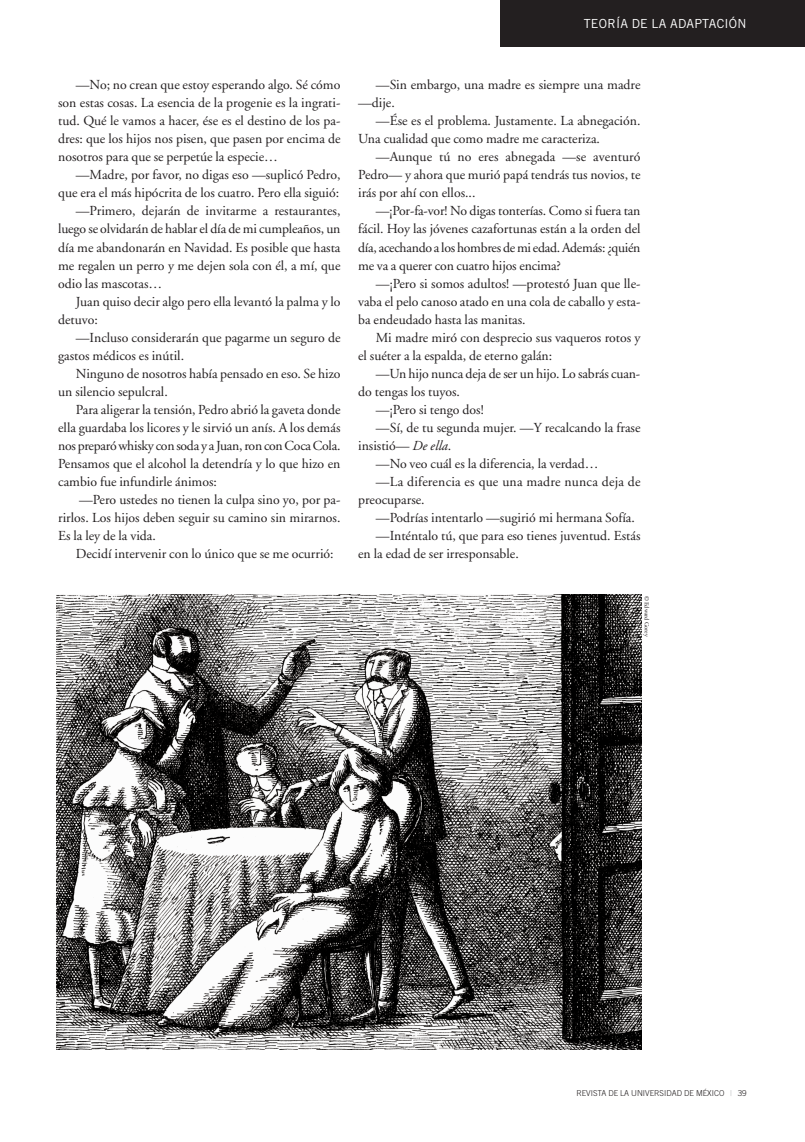
<style>
.page{position:relative;width:805px;height:1142px;background:#fff}
.page>*{position:absolute;margin:0;border:0;box-sizing:border-box;transform-origin:0 0}
.t1{font:13.75px/18px "Adobe Garamond";color:#231f20;text-align:justify}
.t2{font:13.75px "Adobe Garamond";letter-spacing:-.02em;color:#231f20}
.t3{font:12.5px "Trade Gothic";letter-spacing:.02em;color:#fff}
.t4{font:300 8.12px "Trade Gothic";color:#231f20}
.t5{font:6.25px "Adobe Garamond";letter-spacing:-.005em;color:#231f20}
.s1{font-style:italic}
.s2{font-weight:400;color:#bcbdc0}
</style>
<div class="page">
<div style="left:500px;top:0;width:305px;height:46px;background:#231f20"></div>
<img style="left:57px;top:594px;width:585px;height:455px">
<p class="t3" style="left:584px;top:19px;width:164px">TEORÍA DE LA ADAPTACIÓN</p>
<p class="t1" style="left:58px;top:77px;width:284px;text-indent:18px">—No; no crean que estoy esperando algo. Sé cómo son estas cosas. La esencia de la progenie es la ingrati&shy;tud. Qué le vamos a hacer, ése es el destino de los pa&shy;dres: que los hijos nos pisen, que pasen por encima de nosotros para que se perpetúe la especie…</p>
<p class="t1" style="left:76px;top:167px;width:266px">—Madre, por favor, no digas eso —suplicó Pedro,</p>
<p class="t1" style="left:58px;top:185px;width:283px">que era el más hipócrita de los cuatro. Pero ella siguió:</p>
<p class="t1" style="left:76px;top:203px;width:266px">—Primero, dejarán de invitarme a restaurantes,</p>
<p class="t1" style="left:58px;top:221px;width:284px">luego se olvidarán de hablar el día de mi cumpleaños, un</p>
<p class="t1" style="left:58px;top:239px;width:284px">día me abandonarán en Navidad. Es posible que hasta</p>
<p class="t1" style="left:58px;top:257px;width:284px">me regalen un perro y me dejen sola con él, a mí, que</p>
<p class="t1" style="left:58px;top:275px;width:106px">odio las mascotas…</p>
<p class="t1" style="left:76px;top:293px;width:266px">Juan quiso decir algo pero ella levantó la palma y lo</p>
<p class="t1" style="left:58px;top:311px;width:41px">detuvo:</p>
<p class="t1" style="left:76px;top:329px;width:266px">—Incluso considerarán que pagarme un seguro de</p>
<p class="t1" style="left:58px;top:347px;width:127px">gastos médicos es inútil.</p>
<p class="t1" style="left:76px;top:365px;width:266px">Ninguno de nosotros había pensado en eso. Se hizo</p>
<p class="t1" style="left:58px;top:383px;width:111px">un silencio sepulcral.</p>
<p class="t1" style="left:76px;top:402px;width:266px">Para aligerar la tensión, Pedro abrió la gaveta donde</p>
<p class="t1" style="left:58px;top:420px;width:284px">ella guardaba los licores y le sirvió un anís. A los demás</p>
<p class="t2" style="left:58px;top:440px;width:284px">nos preparówhisky consoda y a Juan,ronconCocaCola.</p>
<p class="t1" style="left:58px;top:456px;width:284px">Pensamos que el alcohol la detendría y lo que hizo en</p>
<p class="t1" style="left:58px;top:474px;width:160px">cambio fue infundirle ánimos:</p>
<p class="t1" style="left:79px;top:492px;width:263px">—Pero ustedes no tienen la culpa sino yo, por pa-</p>
<p class="t1" style="left:58px;top:510px;width:284px">rirlos. Los hijos deben seguir su camino sin mirarnos.</p>
<p class="t1" style="left:58px;top:528px;width:99px">Es la ley de la vida.</p>
<p class="t1" style="left:76px;top:546px;width:259px">Decidí intervenir con lo único que se me ocurrió:</p>
<p class="t1" style="left:358px;top:77px;width:284px;text-indent:18px">—Sin embargo, una madre es siempre una madre —dije.</p>
<p class="t1" style="left:358px;top:113px;width:284px;text-indent:18px">—Ése es el problema. Justamente. La abnegación.<br>Una cualidad que como madre me caracteriza.</p>
<p class="t1" style="left:358px;top:149px;width:284px;text-indent:18px">—Aunque tú no eres abnegada —se aventuró Pedro— y ahora que murió papá tendrás tus novios, te irás por ahí con ellos...</p>
<p class="t1" style="left:358px;top:203px;width:284px;text-indent:18px">—¡Por-fa-vor! No digas tonterías. Como si fuera tan fácil. Hoy las jóvenes cazafortunas están a la orden del día, acechando a los hombres demiedad.Además:¿quién me va a querer con cuatro hijos encima?</p>
<p class="t1" style="left:358px;top:275px;width:284px;text-indent:18px">—¡Pero si somos adultos! —protestó Juan que lle&shy;vaba el pelo canoso atado en una cola de caballo y esta&shy;ba endeudado hasta las manitas.</p>
<p class="t1" style="left:358px;top:329px;width:284px;text-indent:18px">Mi madre miró con desprecio sus vaqueros rotos y el suéter a la espalda, de eterno galán:</p>
<p class="t1" style="left:376px;top:365px;width:266px">—Un hijo nunca deja de ser un hijo. Lo sabrás cuan-</p>
<p class="t1" style="left:358px;top:383px;width:103px">do tengas los tuyos.</p>
<p class="t1" style="left:376px;top:402px;width:109px">—¡Pero si tengo dos!</p>
<p class="t1" style="left:376px;top:420px;width:266px">—Sí, de tu segunda mujer. —Y recalcando la frase</p>
<p class="t1" style="left:358px;top:438px;width:95px">insistió— <span class="s1">De ella</span>.</p>
<p class="t1" style="left:376px;top:456px;width:224px">—No veo cuál es la diferencia, la verdad…</p>
<p class="t1" style="left:376px;top:474px;width:266px">—La diferencia es que una madre nunca deja de</p>
<p class="t1" style="left:358px;top:492px;width:68px">preocuparse.</p>
<p class="t1" style="left:376px;top:510px;width:260px">—Podrías intentarlo —sugirió mi hermana Sofía.</p>
<p class="t1" style="left:376px;top:528px;width:266px">—Inténtalo tú, que para eso tienes juventud. Estás</p>
<p class="t1" style="left:358px;top:546px;width:162px">en la edad de ser irresponsable.</p>
<p class="t5" style="left:649px;top:595px;width:43px;rotate:90deg">© Edward Gorey</p>
<p class="t4" style="left:576px;top:1089px;width:172px">REVISTA DE LA UNIVERSIDAD DE MÉXICO <span class="s2">|</span> 39</p>
</div>
